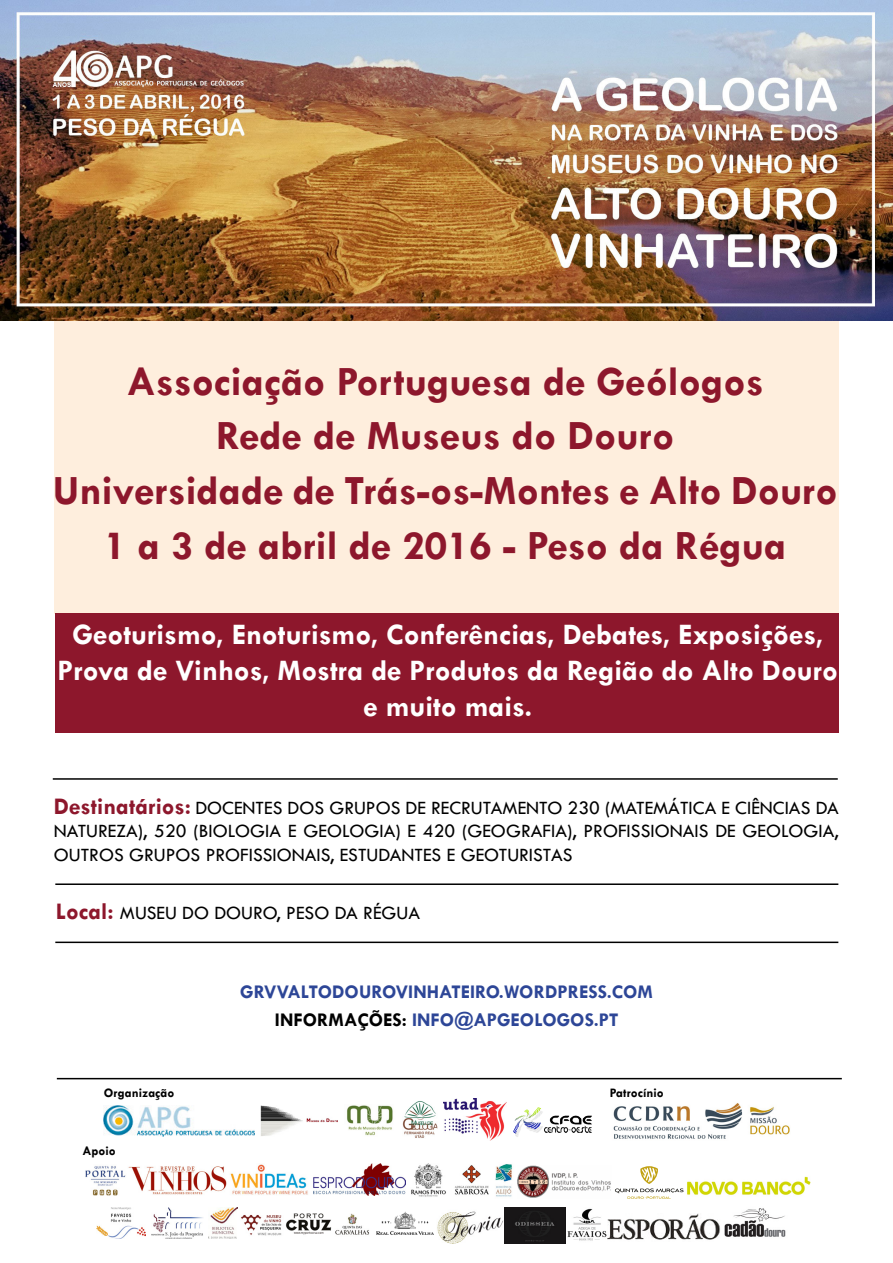
<style>
.page{position:relative;width:893px;height:1263px;background:#fff}
.page>*{position:absolute;margin:0;border:0;box-sizing:border-box;transform-origin:0 0}
.t1{font:700 42px/54.6px "Tw Cen";color:#8d172c;text-align:center}
.t2{font:700 30px/36px "Tw Cen";color:#fff;text-align:center}
.t3{font:19.5px/23.4px "Tw Cen";color:#000;text-align:justify}
.t4{font:700 19.5px/27.6px "Tw Cen";color:#2d4697;text-align:center}
.t5{font:700 13.05px "Tw Cen";color:#000}
.s1{font-weight:700;font-size:24px;color:#8d172c}
.s2{color:#000}
</style>
<div class="page">
<img style="left:683px;top:1176px;width:128px;height:19px">
<img style="left:724px;top:1208px;width:62px;height:29px">
<img style="left:286px;top:1213px;width:46px;height:22px">
<div style="left:54px;top:320px;width:785px;height:293px;background:#feeedd"></div>
<div style="left:55px;top:613px;width:784px;height:119px;background:#8d172c"></div>
<hr style="left:53px;top:778px;width:785px;height:2px;background:#000">
<hr style="left:55px;top:883px;width:783px;height:2px;background:#000">
<hr style="left:57px;top:1078px;width:785px;height:1px;background:#000">
<img style="left:103px;top:1105px;width:151px;height:31px">
<img style="left:85px;top:1166px;width:41px;height:29px">
<img style="left:260px;top:1105px;width:78px;height:31px">
<img style="left:347px;top:1105px;width:46px;height:31px">
<img style="left:402px;top:1101px;width:36px;height:37px">
<img style="left:128px;top:1164px;width:180px;height:31px">
<img style="left:443px;top:1098px;width:63px;height:42px">
<img style="left:313px;top:1163px;width:92px;height:32px">
<img style="left:411px;top:1164px;width:35px;height:33px">
<img style="left:750px;top:1106px;width:40px;height:29px">
<img style="left:613px;top:1103px;width:130px;height:36px">
<img style="left:454px;top:1165px;width:35px;height:30px">
<img style="left:0;top:0;width:893px;height:320px">
<hr style="left:55px;top:941px;width:783px;height:2px;background:#000">
<img style="left:495px;top:1164px;width:18px;height:33px">
<img style="left:96px;top:1208px;width:50px;height:31px">
<img style="left:208px;top:1208px;width:30px;height:30px">
<img style="left:237px;top:1210px;width:45px;height:28px">
<img style="left:151px;top:1208px;width:52px;height:31px">
<img style="left:335px;top:1213px;width:35px;height:22px">
<img style="left:376px;top:1211px;width:127px;height:32px">
<img style="left:505px;top:1208px;width:101px;height:35px">
<img style="left:517px;top:1165px;width:94px;height:33px">
<svg style="left:615px;top:1166px;width:68px;height:33px"></svg>
<img style="left:607px;top:1213px;width:113px;height:27px">
<img style="left:513px;top:1107px;width:79px;height:30px">
<h1 class="t1" style="left:53px;top:353px;width:786px">Associação Portuguesa de Geólogos<br>Rede de Museus do Douro<br>Universidade de Trás-os-Montes e Alto Douro 1 a 3 de abril de 2016 - Peso da Régua</h1>
<h2 class="t2" style="left:57px;top:616px;width:782px">Geoturismo, Enoturismo, Conferências, Debates, Exposições,<br>Prova de Vinhos, Mostra de Produtos da Região do Alto Douro e muito mais.</h2>
<p class="t3" style="left:54px;top:796px;width:786px"><span class="s1">Destinatários:</span> DOCENTES DOS GRUPOS DE RECRUTAMENTO 230 (MATEMÁTICA E CIÊNCIAS DA NATUREZA), 520 (BIOLOGIA E GEOLOGIA) E 420 (GEOGRAFIA), PROFISSIONAIS DE GEOLOGIA, OUTROS GRUPOS PROFISSIONAIS, ESTUDANTES E GEOTURISTAS</p>
<p class="t3" style="left:56px;top:901px;width:366px"><span class="s1">Local:</span> MUSEU DO DOURO, PESO DA RÉGUA</p>
<p class="t5" style="left:104px;top:1084px;width:72px">Organização</p>
<p class="t5" style="left:83px;top:1143px;width:35px">Apoio</p>
<p class="t4" style="left:240px;top:978px;width:414px">GRVVALTODOUROVINHATEIRO.WORDPRESS.COM<br><span class="s2">INFORMAÇÕES:</span> INFO@APGEOLOGOS.PT</p>
<p class="t5" style="left:610px;top:1084px;width:55px">Patrocínio</p>
</div>
